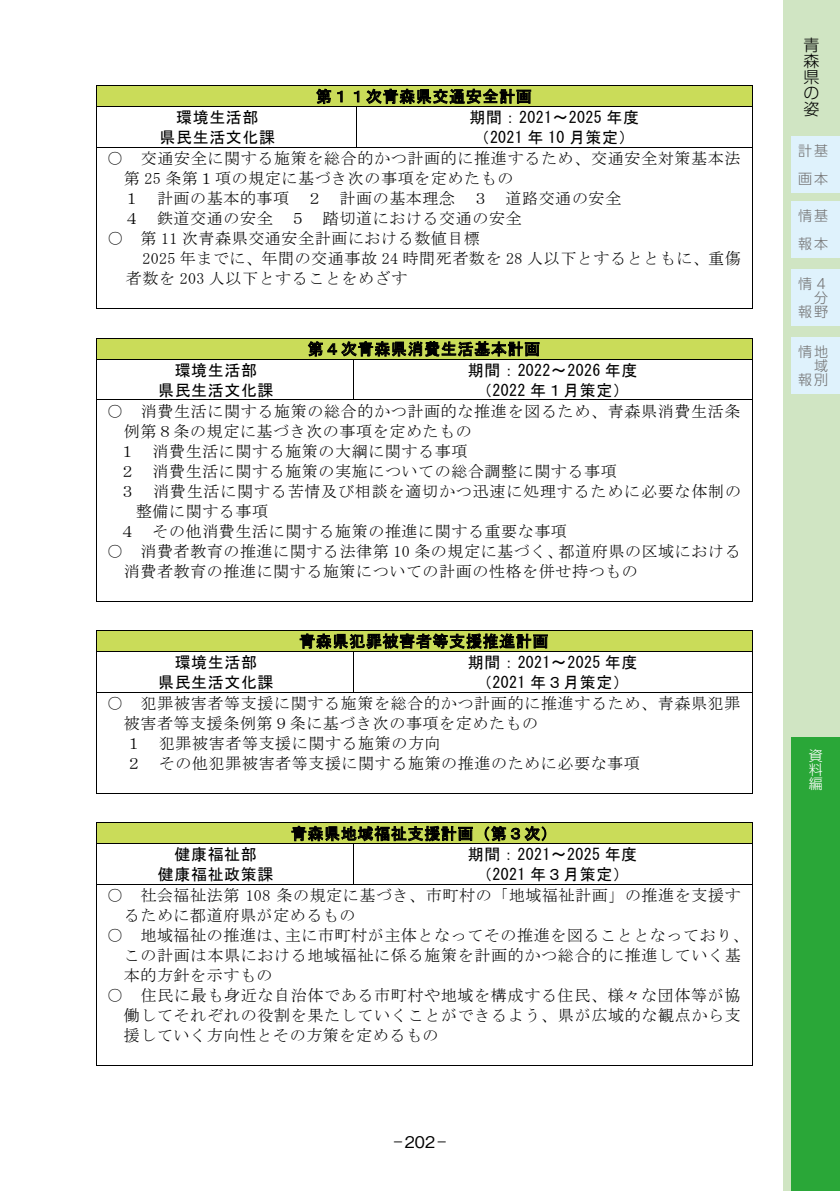
<style>
.page{position:relative;width:840px;height:1191px;background:#fff}
.page>*{position:absolute;margin:0;border:0;box-sizing:border-box;transform-origin:0 0}
.t1{font:16px/20px "MS Mincho";letter-spacing:.04em;color:#000}
.t2{font:16px/20px "MS Gothic";letter-spacing:.04em;color:#000;text-align:center}
.t3{font:16px/20px "MS Gothic";letter-spacing:.02em;color:#000;text-align:center}
.t4{font:500 16px "Gothic BBB Pr 6";color:#000;scale:.5 1}
.t5{font:300 16px/16px "UD Shin Go Pr 6";color:#000;text-align:justify}
.t6{font:300 14px/14px "UD Shin Go Pr 6";color:#727171}
.t7{font:300 14px/14px "UD Shin Go Pr 6";color:#fff;text-align:justify}
</style>
<div class="page">
<div style="left:782px;top:0;width:57px;height:1191px;background:#d0e5c3"></div>
<div style="left:791px;top:136px;width:48px;height:57px;background:#dff2fc"></div>
<div style="left:791px;top:269px;width:48px;height:57px;background:#dff2fc"></div>
<div style="left:791px;top:337px;width:48px;height:57px;background:#dff2fc"></div>
<div style="left:791px;top:737px;width:48px;height:454px;background:#2aa738"></div>
<div style="left:791px;top:201px;width:48px;height:57px;background:#dff2fc"></div>
<div style="left:97px;top:86px;width:654px;height:20px;background:#cadc59"></div>
<svg style="left:316px;top:89px;width:15px;height:15px"></svg>
<svg style="left:337px;top:91px;width:5px;height:11px"></svg>
<svg style="left:366px;top:89px;width:165px;height:15px"></svg>
<hr style="left:97px;top:85px;width:654px;height:1px;background:#000">
<svg style="left:96px;top:85px;width:1px;height:22px"></svg>
<hr style="left:97px;top:106px;width:259px;height:1px;background:#000">
<svg style="left:353px;top:91px;width:6px;height:16px"></svg>
<hr style="left:357px;top:106px;width:394px;height:1px;background:#000">
<svg style="left:751px;top:85px;width:1px;height:22px"></svg>
<hr style="left:96px;top:107px;width:1px;height:40px;background:#000">
<hr style="left:356px;top:107px;width:1px;height:40px;background:#000">
<hr style="left:751px;top:107px;width:1px;height:40px;background:#000">
<hr style="left:97px;top:147px;width:259px;height:1px;background:#000">
<hr style="left:357px;top:147px;width:394px;height:1px;background:#000">
<hr style="left:96px;top:148px;width:1px;height:160px;background:#000">
<hr style="left:97px;top:308px;width:654px;height:1px;background:#000">
<hr style="left:751px;top:148px;width:1px;height:160px;background:#000">
<div style="left:97px;top:338px;width:654px;height:20px;background:#cadc59"></div>
<hr style="left:97px;top:337px;width:654px;height:1px;background:#000">
<svg style="left:96px;top:338px;width:1px;height:21px"></svg>
<hr style="left:97px;top:358px;width:256px;height:1px;background:#000">
<svg style="left:307px;top:341px;width:232px;height:18px"></svg>
<hr style="left:354px;top:358px;width:397px;height:1px;background:#000">
<svg style="left:751px;top:338px;width:1px;height:21px"></svg>
<hr style="left:96px;top:359px;width:1px;height:40px;background:#000">
<hr style="left:353px;top:359px;width:1px;height:40px;background:#000">
<hr style="left:751px;top:359px;width:1px;height:40px;background:#000">
<hr style="left:97px;top:399px;width:256px;height:1px;background:#000">
<hr style="left:354px;top:399px;width:397px;height:1px;background:#000">
<hr style="left:96px;top:400px;width:1px;height:200px;background:#000">
<hr style="left:97px;top:600px;width:654px;height:1px;background:#000">
<hr style="left:751px;top:400px;width:1px;height:200px;background:#000">
<div style="left:97px;top:631px;width:654px;height:20px;background:#cadc59"></div>
<hr style="left:97px;top:630px;width:654px;height:1px;background:#000">
<svg style="left:96px;top:630px;width:1px;height:22px"></svg>
<hr style="left:97px;top:651px;width:256px;height:1px;background:#000">
<svg style="left:299px;top:633px;width:248px;height:19px"></svg>
<hr style="left:354px;top:651px;width:397px;height:1px;background:#000">
<svg style="left:751px;top:630px;width:1px;height:22px"></svg>
<hr style="left:96px;top:652px;width:1px;height:40px;background:#000">
<hr style="left:353px;top:652px;width:1px;height:40px;background:#000">
<hr style="left:751px;top:652px;width:1px;height:40px;background:#000">
<hr style="left:97px;top:692px;width:256px;height:1px;background:#000">
<hr style="left:354px;top:692px;width:397px;height:1px;background:#000">
<hr style="left:96px;top:693px;width:1px;height:100px;background:#000">
<hr style="left:97px;top:793px;width:654px;height:1px;background:#000">
<hr style="left:751px;top:693px;width:1px;height:100px;background:#000">
<div style="left:97px;top:823px;width:654px;height:20px;background:#cadc59"></div>
<svg style="left:484px;top:825px;width:62px;height:16px"></svg>
<hr style="left:97px;top:822px;width:654px;height:1px;background:#000">
<svg style="left:96px;top:822px;width:1px;height:22px"></svg>
<hr style="left:97px;top:843px;width:256px;height:1px;background:#000">
<svg style="left:291px;top:825px;width:181px;height:19px"></svg>
<hr style="left:354px;top:843px;width:397px;height:1px;background:#000">
<svg style="left:751px;top:822px;width:1px;height:22px"></svg>
<hr style="left:96px;top:844px;width:1px;height:40px;background:#000">
<hr style="left:353px;top:844px;width:1px;height:40px;background:#000">
<hr style="left:751px;top:844px;width:1px;height:40px;background:#000">
<hr style="left:97px;top:884px;width:256px;height:1px;background:#000">
<hr style="left:354px;top:884px;width:397px;height:1px;background:#000">
<hr style="left:96px;top:885px;width:1px;height:180px;background:#000">
<hr style="left:97px;top:1065px;width:654px;height:1px;background:#000">
<hr style="left:751px;top:885px;width:1px;height:180px;background:#000">
<p class="t2" style="left:316px;top:86px;width:217px">第１１次青森県交通安全計画</p>
<p class="t2" style="left:159px;top:107px;width:117px">環境生活部<br>県民生活文化課</p>
<p class="t3" style="left:469px;top:107px;width:171px;text-align:left">期間：2021～2025 年度（2021 年 10 月策定）</p>
<p class="t1" style="left:124px;top:148px;width:618px;text-indent:-17px">○ 交通安全に関する施策を総合的かつ計画的に推進するため、交通安全対策基本法第 25 条第１項の規定に基づき次の事項を定めたもの<br>１ 計画の基本的事項 ２ 計画の基本理念 ３ 道路交通の安全<br>４ 鉄道交通の安全 ５ 踏切道における交通の安全</p>
<p class="t1" style="left:107px;top:228px;width:374px">○ 第 11 次青森県交通安全計画における数値目標</p>
<p class="t1" style="left:142px;top:248px;width:599px">2025 年までに、年間の交通事故 24 時間死者数を 28 人以下とするとともに、重傷</p>
<p class="t1" style="left:126px;top:268px;width:283px">者数を 203 人以下とすることをめざす</p>
<p class="t2" style="left:307px;top:339px;width:234px">第４次青森県消費生活基本計画</p>
<p class="t2" style="left:158px;top:360px;width:117px">環境生活部<br>県民生活文化課</p>
<p class="t3" style="left:467px;top:360px;width:171px">期間：2022～2026 年度（2022 年１月策定）</p>
<p class="t1" style="left:107px;top:401px;width:634px">○ 消費生活に関する施策の総合的かつ計画的な推進を図るため、青森県消費生活条</p>
<p class="t1" style="left:124px;top:421px;width:349px">例第８条の規定に基づき次の事項を定めたもの</p>
<p class="t1" style="left:119px;top:441px;width:349px">１ 消費生活に関する施策の大綱に関する事項</p>
<p class="t1" style="left:119px;top:461px;width:498px">２ 消費生活に関する施策の実施についての総合調整に関する事項</p>
<p class="t1" style="left:119px;top:481px;width:622px">３ 消費生活に関する苦情及び相談を適切かつ迅速に処理するために必要な体制の</p>
<p class="t1" style="left:136px;top:501px;width:134px">整備に関する事項</p>
<p class="t1" style="left:119px;top:521px;width:449px">４ その他消費生活に関する施策の推進に関する重要な事項</p>
<p class="t1" style="left:124px;top:541px;width:618px;text-indent:-17px">○ 消費者教育の推進に関する法律第 10 条の規定に基づく、都道府県の区域における消費者教育の推進に関する施策についての計画の性格を併せ持つもの</p>
<p class="t2" style="left:299px;top:631px;width:250px">青森県犯罪被害者等支援推進計画</p>
<p class="t2" style="left:158px;top:652px;width:117px">環境生活部<br>県民生活文化課</p>
<p class="t3" style="left:467px;top:652px;width:171px">期間：2021～2025 年度（2021 年３月策定）</p>
<p class="t1" style="left:124px;top:693px;width:618px;text-indent:-17px">○ 犯罪被害者等支援に関する施策を総合的かつ計画的に推進するため、青森県犯罪被害者等支援条例第９条に基づき次の事項を定めたもの<br>１ 犯罪被害者等支援に関する施策の方向<br>２ その他犯罪被害者等支援に関する施策の推進のために必要な事項</p>
<p class="t2" style="left:291px;top:823px;width:267px">青森県地域福祉支援計画（第３次）</p>
<p class="t2" style="left:158px;top:844px;width:117px">健康福祉部<br>健康福祉政策課</p>
<p class="t3" style="left:467px;top:844px;width:171px">期間：2021～2025 年度（2021 年３月策定）</p>
<p class="t1" style="left:124px;top:885px;width:618px;text-indent:-17px">○ 社会福祉法第 108 条の規定に基づき、市町村の「地域福祉計画」の推進を支援するために都道府県が定めるもの</p>
<p class="t1" style="left:124px;top:925px;width:626px;text-indent:-17px">○ 地域福祉の推進は、主に市町村が主体となってその推進を図ることとなっており、この計画は本県における地域福祉に係る施策を計画的かつ総合的に推進していく基本的方針を示すもの</p>
<p class="t1" style="left:124px;top:985px;width:618px;text-align:justify;text-indent:-17px">○ 住民に最も身近な自治体である市町村や地域を構成する住民、様々な団体等が協働してそれぞれの役割を果たしていくことができるよう、県が広域的な観点から支援していく方向性とその方策を定めるもの</p>
<p class="t4" style="left:394px;top:1129px;width:105px">― 202 ―</p>
<p class="t5" style="left:803px;top:36px;width:17px">青森県の姿</p>
<p class="t6" style="left:797px;top:136px;width:31px;line-height:28px">計基画本</p>
<p class="t6" style="left:797px;top:201px;width:31px;line-height:28px">情基報本</p>
<p class="t6" style="left:797px;top:276px;width:31px;text-align:right">情４分報野</p>
<p class="t6" style="left:797px;top:344px;width:31px;text-align:right">情地域報別</p>
<p class="t7" style="left:808px;top:748px;width:15px">資料編</p>
</div>
